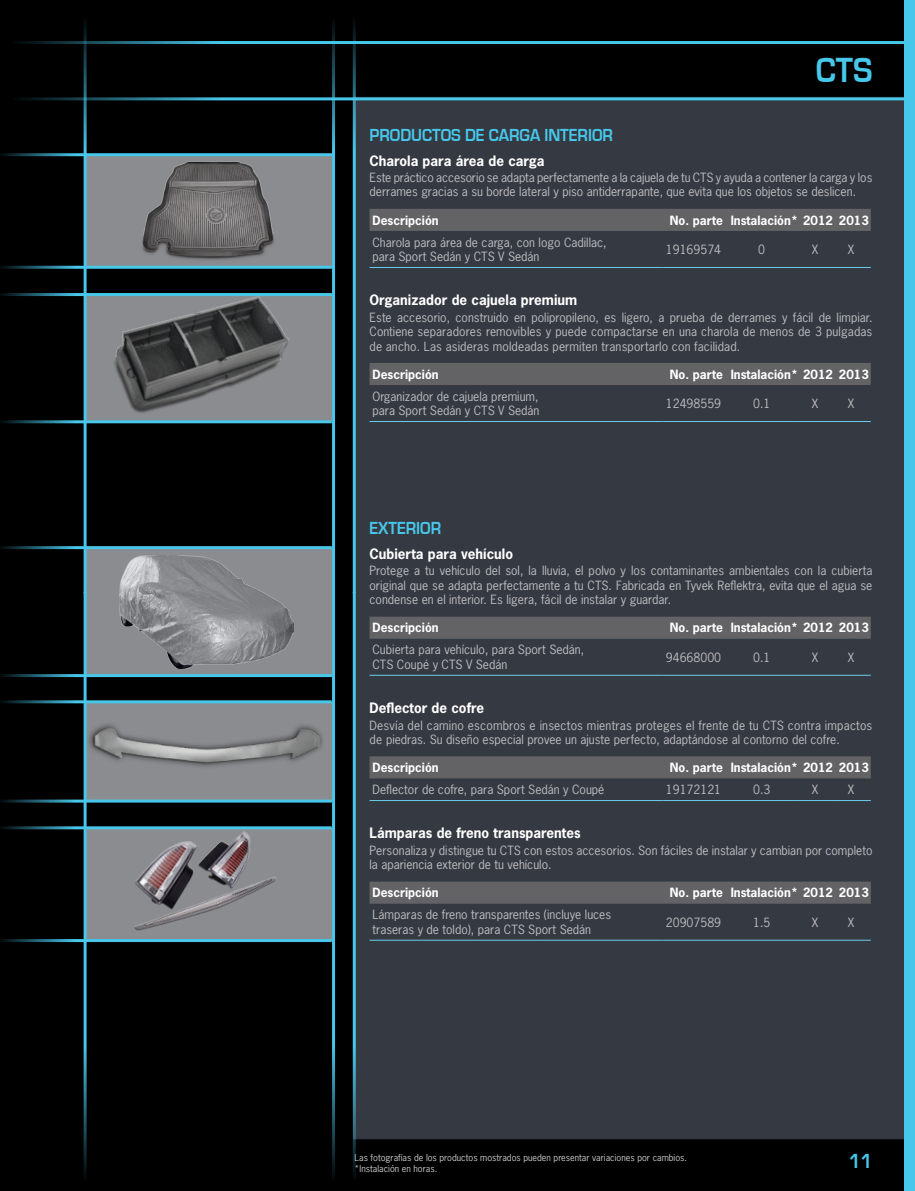
<style>
.page{position:relative;width:915px;height:1191px;background:#fff}
.page>*{position:absolute;margin:0;border:0;box-sizing:border-box;transform-origin:0 0}
.t1{font:700 36px "Eurostile";color:#47c7ea;scale:.9 1}
.indice{font:700 21px "Eurostile";color:#47c7ea;scale:.9 1}
.rubro{font:700 18px "Eurostile";color:#47c7ea;scale:.9 1}
.accesorio{font:700 13.5px "News Gothic Std";color:#fff}
.cuerpo{font:12px/14.4px "News Gothic Std";color:#bcbdc0}
.cuerpo_tabla{font:12px "News Gothic Std";color:#bcbdc0}
.titulo_tabla{font:700 12px "News Gothic Std";color:#fff}
.pie_izquierda{font:9px "News Gothic Std";color:#c7c8ca}
</style>
<div class="page">
<img style="left:1px;top:0;width:903px;height:1191px">
<div style="left:85px;top:547px;width:248px;height:128px;background:#8a8c8f"></div>
<img style="left:119px;top:556px;width:175px;height:112px">
<div style="left:85px;top:154px;width:248px;height:113px;background:#8a8c8f"></div>
<img style="left:136px;top:156px;width:150px;height:104px">
<div style="left:85px;top:294px;width:248px;height:127px;background:#8a8c8f"></div>
<img style="left:114px;top:296px;width:175px;height:117px">
<div style="left:85px;top:702px;width:248px;height:99px;background:#8a8c8f"></div>
<img style="left:91px;top:724px;width:232px;height:43px">
<div style="left:85px;top:828px;width:248px;height:112px;background:#8a8c8f"></div>
<img style="left:126px;top:829px;width:162px;height:102px">
<div style="left:369px;top:209px;width:501px;height:22px;background:#636366"></div>
<hr style="left:369px;top:267px;width:293px;height:1px;background:#6aceed">
<hr style="left:662px;top:267px;width:64px;height:1px;background:#6aceed">
<hr style="left:726px;top:267px;width:72px;height:1px;background:#6aceed">
<hr style="left:798px;top:267px;width:35px;height:1px;background:#6aceed">
<hr style="left:833px;top:267px;width:37px;height:1px;background:#6aceed">
<div style="left:369px;top:363px;width:501px;height:22px;background:#636366"></div>
<hr style="left:369px;top:421px;width:293px;height:1px;background:#6aceed">
<hr style="left:662px;top:421px;width:64px;height:1px;background:#6aceed">
<hr style="left:726px;top:421px;width:72px;height:1px;background:#6aceed">
<hr style="left:798px;top:421px;width:35px;height:1px;background:#6aceed">
<hr style="left:833px;top:421px;width:37px;height:1px;background:#6aceed">
<svg style="left:369px;top:616px;width:501px;height:23px;background:#616164"></svg>
<hr style="left:369px;top:675px;width:293px;height:1px;background:#6aceed">
<hr style="left:662px;top:675px;width:64px;height:1px;background:#6aceed">
<hr style="left:726px;top:675px;width:72px;height:1px;background:#6aceed">
<hr style="left:798px;top:675px;width:35px;height:1px;background:#6aceed">
<hr style="left:833px;top:675px;width:37px;height:1px;background:#6aceed">
<div style="left:369px;top:756px;width:501px;height:22px;background:#636366"></div>
<hr style="left:369px;top:800px;width:293px;height:1px;background:#6aceed">
<hr style="left:662px;top:800px;width:64px;height:1px;background:#6aceed">
<hr style="left:726px;top:800px;width:72px;height:1px;background:#6aceed">
<hr style="left:798px;top:800px;width:35px;height:1px;background:#6aceed">
<hr style="left:833px;top:800px;width:37px;height:1px;background:#6aceed">
<div style="left:369px;top:881px;width:501px;height:22px;background:#636366"></div>
<hr style="left:369px;top:939px;width:293px;height:1px;background:#6aceed">
<hr style="left:662px;top:939px;width:64px;height:1px;background:#6aceed">
<hr style="left:726px;top:939px;width:72px;height:1px;background:#6aceed">
<hr style="left:798px;top:939px;width:35px;height:1px;background:#6aceed">
<hr style="left:833px;top:939px;width:37px;height:1px;background:#6aceed">
<img style="left:0;top:0;width:1px;height:1191px">
<hr style="left:14px;top:41px;width:900px;height:3px;background:#47c7ea">
<hr style="left:14px;top:97px;width:900px;height:3px;background:#47c7ea">
<hr style="left:84px;top:17px;width:3px;height:576px;background:#47c7ea">
<hr style="left:84px;top:592px;width:3px;height:588px;background:#47c7ea">
<hr style="left:332px;top:17px;width:3px;height:576px;background:#47c7ea">
<hr style="left:332px;top:592px;width:3px;height:588px;background:#47c7ea">
<hr style="left:352px;top:17px;width:3px;height:576px;background:#47c7ea">
<hr style="left:352px;top:592px;width:3px;height:588px;background:#47c7ea">
<div style="left:904px;top:0;width:10px;height:1191px;background:#47c7ea"></div>
<hr style="left:0;top:420px;width:332px;height:3px;background:#47c7ea">
<hr style="left:0;top:153px;width:332px;height:3px;background:#47c7ea">
<hr style="left:0;top:266px;width:332px;height:3px;background:#47c7ea">
<hr style="left:0;top:293px;width:332px;height:3px;background:#47c7ea">
<hr style="left:0;top:546px;width:332px;height:3px;background:#47c7ea">
<hr style="left:0;top:674px;width:332px;height:3px;background:#47c7ea">
<hr style="left:0;top:700px;width:331px;height:3px;background:#47c7ea">
<hr style="left:0;top:826px;width:331px;height:3px;background:#47c7ea">
<hr style="left:0;top:939px;width:331px;height:3px;background:#47c7ea">
<hr style="left:0;top:799px;width:331px;height:3px;background:#47c7ea">
<p class="t1" style="left:815px;top:50px;width:64px">CTS</p>
<p class="rubro" style="left:369px;top:125px;width:272px">PRODUCTOS DE CARGA INTERIOR</p>
<p class="accesorio" style="left:369px;top:151px;width:177px">Charola para área de carga</p>
<p class="cuerpo" style="left:369px;top:170px;width:504px">Este práctico accesorio se adapta perfectamente a la cajuela de tu CTS y ayuda a contener la carga y los derrames gracias a su borde lateral y piso antiderrapante, que evita que los objetos se deslicen.</p>
<p class="titulo_tabla" style="left:372px;top:212px;width:68px">Descripción</p>
<p class="titulo_tabla" style="left:669px;top:212px;width:54px">No. parte</p>
<p class="titulo_tabla" style="left:730px;top:212px;width:104px">Instalación* 2012</p>
<p class="titulo_tabla" style="left:838px;top:212px;width:31px">2013</p>
<p class="cuerpo_tabla" style="left:372px;top:234px;width:235px">Charola para área de carga, con logo Cadillac,</p>
<p class="cuerpo_tabla" style="left:372px;top:249px;width:168px">para Sport Sedán y CTS V Sedán</p>
<p class="cuerpo_tabla" style="left:665px;top:242px;width:57px">19169574</p>
<p class="cuerpo_tabla" style="left:758px;top:242px;width:8px">0</p>
<p class="cuerpo_tabla" style="left:811px;top:242px;width:8px">X</p>
<p class="cuerpo_tabla" style="left:847px;top:242px;width:8px">X</p>
<p class="accesorio" style="left:369px;top:291px;width:209px">Organizador de cajuela premium</p>
<p class="cuerpo" style="left:369px;top:310px;width:504px;text-align:justify">Este accesorio, construido en polipropileno, es ligero, a prueba de derrames y fácil de limpiar.<br>Contiene separadores removibles y puede compactarse en una charola de menos de 3 pulgadas de ancho. Las asideras moldeadas permiten transportarlo con facilidad.</p>
<p class="titulo_tabla" style="left:372px;top:366px;width:68px">Descripción</p>
<p class="titulo_tabla" style="left:669px;top:366px;width:54px">No. parte</p>
<p class="titulo_tabla" style="left:730px;top:366px;width:104px">Instalación* 2012</p>
<p class="titulo_tabla" style="left:838px;top:366px;width:31px">2013</p>
<p class="cuerpo_tabla" style="left:372px;top:388px;width:167px">Organizador de cajuela premium,</p>
<p class="cuerpo_tabla" style="left:372px;top:403px;width:168px">para Sport Sedán y CTS V Sedán</p>
<p class="cuerpo_tabla" style="left:665px;top:396px;width:57px">12498559</p>
<p class="cuerpo_tabla" style="left:752px;top:396px;width:19px">0.1</p>
<p class="cuerpo_tabla" style="left:811px;top:396px;width:8px">X</p>
<p class="cuerpo_tabla" style="left:847px;top:396px;width:8px">X</p>
<p class="rubro" style="left:369px;top:518px;width:81px">EXTERIOR</p>
<p class="accesorio" style="left:369px;top:545px;width:145px">Cubierta para vehículo</p>
<p class="cuerpo" style="left:369px;top:563px;width:504px;text-align:justify">Protege a tu vehículo del sol, la lluvia, el polvo y los contaminantes ambientales con la cubierta original que se adapta perfectamente a tu CTS. Fabricada en Tyvek Reflektra, evita que el agua se condense en el interior. Es ligera, fácil de instalar y guardar.</p>
<p class="titulo_tabla" style="left:372px;top:620px;width:68px">Descripción</p>
<p class="titulo_tabla" style="left:669px;top:620px;width:54px">No. parte</p>
<p class="titulo_tabla" style="left:730px;top:620px;width:104px">Instalación* 2012</p>
<p class="titulo_tabla" style="left:838px;top:620px;width:31px">2013</p>
<p class="cuerpo_tabla" style="left:372px;top:642px;width:213px">Cubierta para vehículo, para Sport Sedán,</p>
<p class="cuerpo_tabla" style="left:372px;top:656px;width:136px">CTS Coupé y CTS V Sedán</p>
<p class="cuerpo_tabla" style="left:665px;top:649px;width:57px">94668000</p>
<p class="cuerpo_tabla" style="left:752px;top:649px;width:19px">0.1</p>
<p class="cuerpo_tabla" style="left:811px;top:649px;width:8px">X</p>
<p class="cuerpo_tabla" style="left:847px;top:649px;width:8px">X</p>
<p class="accesorio" style="left:369px;top:699px;width:116px">Deflector de cofre</p>
<p class="cuerpo" style="left:369px;top:717px;width:504px">Desvía del camino escombros e insectos mientras proteges el frente de tu CTS contra impactos de piedras. Su diseño especial provee un ajuste perfecto, adaptándose al contorno del cofre.</p>
<p class="titulo_tabla" style="left:372px;top:759px;width:68px">Descripción</p>
<p class="titulo_tabla" style="left:669px;top:759px;width:54px">No. parte</p>
<p class="titulo_tabla" style="left:730px;top:759px;width:104px">Instalación* 2012</p>
<p class="titulo_tabla" style="left:838px;top:759px;width:31px">2013</p>
<p class="cuerpo_tabla" style="left:372px;top:782px;width:233px">Deflector de cofre, para Sport Sedán y Coupé</p>
<p class="cuerpo_tabla" style="left:665px;top:782px;width:57px">19172121</p>
<p class="cuerpo_tabla" style="left:752px;top:782px;width:19px">0.3</p>
<p class="cuerpo_tabla" style="left:811px;top:782px;width:8px">X</p>
<p class="cuerpo_tabla" style="left:847px;top:782px;width:8px">X</p>
<p class="accesorio" style="left:369px;top:824px;width:212px">Lámparas de freno transparentes</p>
<p class="cuerpo" style="left:369px;top:843px;width:504px">Personaliza y distingue tu CTS con estos accesorios. Son fáciles de instalar y cambian por completo la apariencia exterior de tu vehículo.</p>
<p class="titulo_tabla" style="left:372px;top:885px;width:68px">Descripción</p>
<p class="titulo_tabla" style="left:669px;top:885px;width:54px">No. parte</p>
<p class="titulo_tabla" style="left:730px;top:885px;width:104px">Instalación* 2012</p>
<p class="titulo_tabla" style="left:838px;top:885px;width:31px">2013</p>
<p class="cuerpo_tabla" style="left:372px;top:907px;width:240px">Lámparas de freno transparentes (incluye luces</p>
<p class="cuerpo_tabla" style="left:372px;top:921px;width:220px">traseras y de toldo), para CTS Sport Sedán</p>
<p class="cuerpo_tabla" style="left:665px;top:914px;width:57px">20907589</p>
<p class="cuerpo_tabla" style="left:752px;top:914px;width:19px">1.5</p>
<p class="cuerpo_tabla" style="left:811px;top:914px;width:8px">X</p>
<p class="cuerpo_tabla" style="left:847px;top:914px;width:8px">X</p>
<p class="pie_izquierda" style="left:354px;top:1151px;width:334px">Las fotografías de los productos mostrados pueden presentar variaciones por cambios.</p>
<p class="pie_izquierda" style="left:354px;top:1162px;width:84px">*Instalación en horas.</p>
<p class="indice" style="left:848px;top:1149px;width:28px">11</p>
</div>
